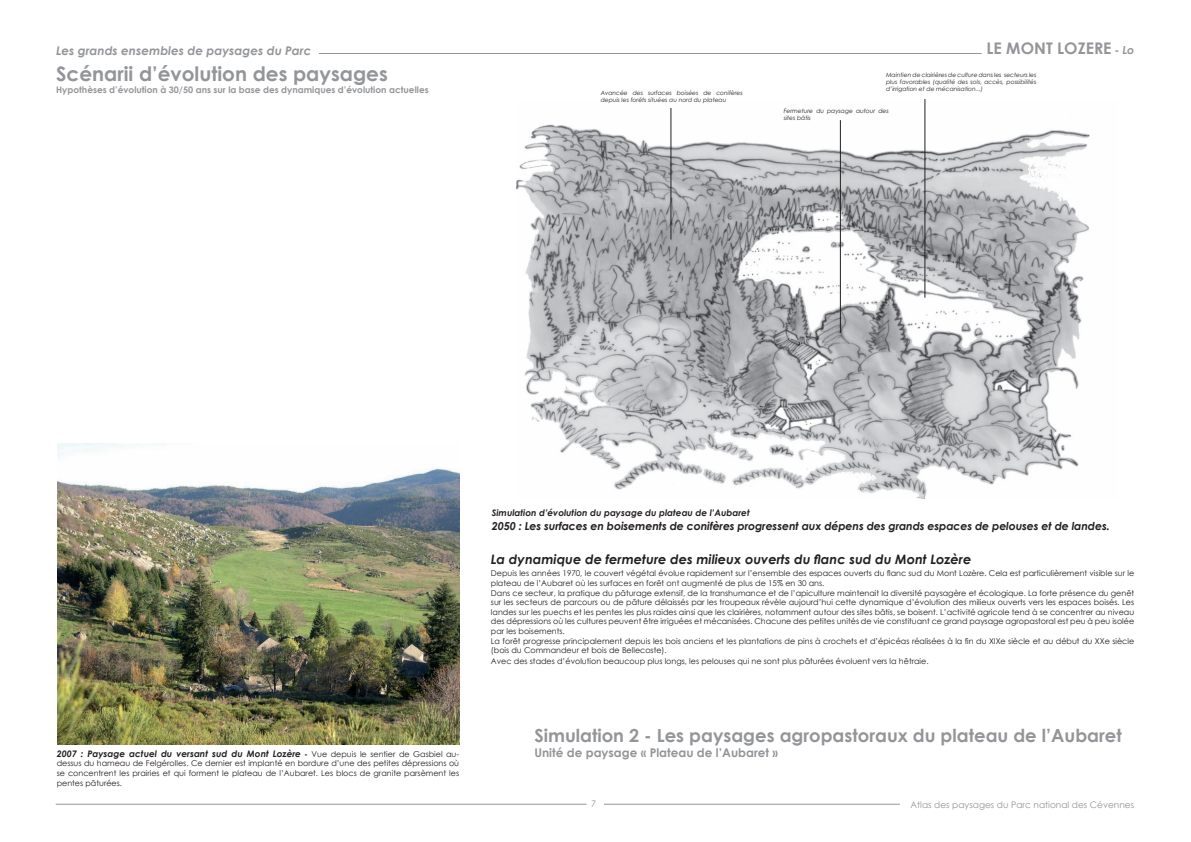
<style>
.page{position:relative;width:1191px;height:842px;background:#fff}
.page>*{position:absolute;margin:0;border:0;box-sizing:border-box;transform-origin:0 0}
.t1{font:700 20px "Century Gothic";color:#939598}
.t2{font:700 18px "Century Gothic";color:#939598}
.t3{font:700 16px "Century Gothic";color:#939598}
.t4{font:italic 700 13px "Century Gothic";color:#231f20}
.t5{font:italic 700 12px "Century Gothic";color:#939598}
.t6{font:700 12px "Century Gothic";color:#939598}
.t7{font:italic 700 11px "Century Gothic";letter-spacing:-.01em;color:#231f20}
.t8{font:italic 700 9px "Century Gothic";color:#231f20}
.t9{font:700 9px "Century Gothic";color:#939598}
.t10{font:9px "Century Gothic";color:#939598}
.t11{font:8px/9.6px "Century Gothic";color:#231f20}
.t12{font:italic 6px/7.2px "Century Gothic";color:#231f20}
.s1{font-style:italic;font-size:11px}
.s2{font-size:8px}
.s3{font-weight:400;font-style:normal;font-size:8px}
</style>
<div class="page">
<hr style="left:604px;top:804px;width:295px;height:1px;background:#939598">
<hr style="left:56px;top:804px;width:530px;height:1px;background:#939598">
<hr style="left:319px;top:53px;width:662px;height:1px;background:#939598">
<img style="left:516px;top:102px;width:574px;height:397px">
<img style="left:57px;top:443px;width:402px;height:301px">
<hr style="left:671px;top:108px;width:1px;height:131px;background:#231f20">
<hr style="left:840px;top:120px;width:1px;height:213px;background:#231f20">
<hr style="left:924px;top:99px;width:1px;height:199px;background:#231f20">
<h3 class="t5" style="left:56px;top:45px;width:257px">Les grands ensembles de paysages du Parc</h3>
<h3 class="t3" style="left:986px;top:41px;width:149px">LE MONT LOZERE <span class="s1">- Lo</span></h3>
<h1 class="t1" style="left:56px;top:65px;width:333px">Scénarii d’évolution des paysages</h1>
<p class="t9" style="left:56px;top:86px;width:374px">Hypothèses d’évolution à 30/50 ans sur la base des dynamiques d’évolution actuelles</p>
<p class="t12" style="left:886px;top:71px;width:152px;text-align:justify">Maintien de clairières de culture dans les secteurs les plus favorables (qualité des sols, accès, possibilités d’irrigation et de mécanisation...)</p>
<p class="t12" style="left:600px;top:89px;width:144px">Avancée des surfaces boisées de conifères depuis les forêts situées au nord du plateau</p>
<p class="t12" style="left:783px;top:107px;width:107px">Fermeture du paysage autour des sites bâtis</p>
<p class="t8" style="left:492px;top:506px;width:259px">Simulation d’évolution du paysage du plateau de l’Aubaret</p>
<h3 class="t7" style="left:492px;top:521px;width:619px">2050 : Les surfaces en boisements de conifères progressent aux dépens des grands espaces de pelouses et de landes.</h3>
<p class="t8" style="left:57px;top:749px;width:404px">2007 : Paysage actuel du versant sud du Mont Lozère <span class="s2">-</span> <span class="s3">Vue depuis le sentier de Gasbiel au-</span></p>
<p class="t11" style="left:57px;top:759px;width:404px;text-align:justify">dessus du hameau de Felgérolles. Ce dernier est implanté en bordure d’une des petites dépressions où se concentrent les prairies et qui forment le plateau de l’Aubaret. Les blocs de granite parsèment les pentes pâturées.</p>
<h3 class="t4" style="left:491px;top:549px;width:482px">La dynamique de fermeture des milieux ouverts du lanc sud du Mont Lozère</h3>
<p class="t11" style="left:491px;top:569px;width:645px">Depuis les années 1970, le couvert végétal évolue rapidement sur l’ensemble des espaces ouverts du lanc sud du Mont Lozère. Cela est particulièrement visible sur le plateau de l’Aubaret où les surfaces en forêt ont augmenté de plus de 15% en 30 ans.<br>Dans ce secteur, la pratique du pâturage extensif, de la transhumance et de l’apiculture maintenait la diversité paysagère et écologique. La forte présence du genêt sur les secteurs de parcours ou de pâture délaissés par les troupeaux révèle aujourd’hui cette dynamique d’évolution des milieux ouverts vers les espaces boisés. Les landes sur les puechs et les pentes les plus raides ainsi que les clairières, notamment autour des sites bâtis, se boisent. L’activité agricole tend à se concentrer au niveau des dépressions où les cultures peuvent être irriguées et mécanisées. Chacune des petites unités de vie constituant ce grand paysage agropastoral est peu à peu isolée par les boisements.<br>La forêt progresse principalement depuis les bois anciens et les plantations de pins à crochets et d’épicéas réalisées à la in du XIXe siècle et au début du XXe siècle (bois du Commandeur et bois de Bellecoste).</p>
<p class="t11" style="left:491px;top:657px;width:439px">Avec des stades d’évolution beaucoup plus longs, les pelouses qui ne sont plus pâturées évoluent vers la hêtraie.</p>
<h2 class="t2" style="left:534px;top:727px;width:589px">Simulation 2 - Les paysages agropastoraux du plateau de l’Aubaret</h2>
<h3 class="t6" style="left:534px;top:747px;width:245px">Unité de paysage « Plateau de l’Aubaret »</h3>
<p class="t10" style="left:591px;top:800px;width:6px">7</p>
<p class="t10" style="left:910px;top:801px;width:225px">Atlas des paysages du Parc national des Cévennes</p>
</div>
